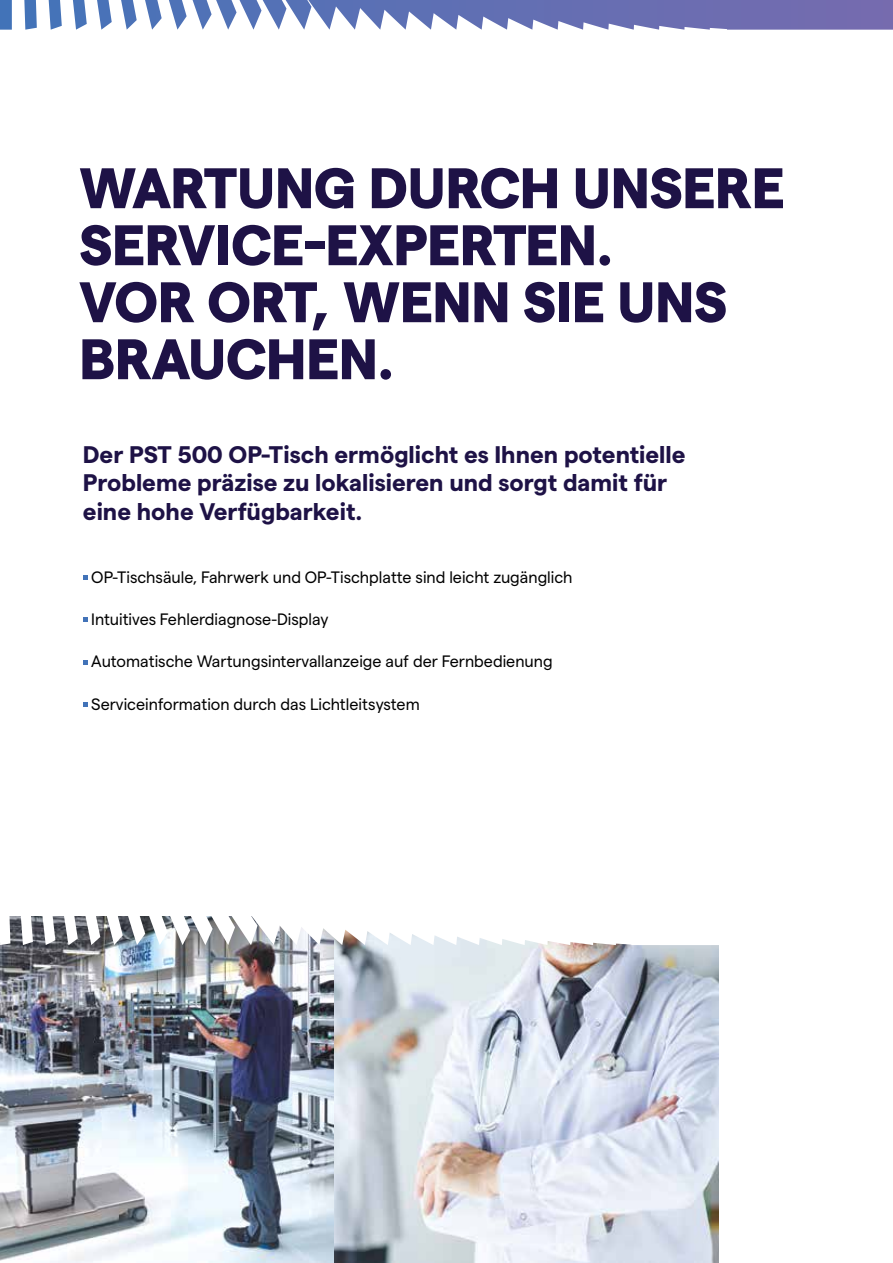
<style>
.page{position:relative;width:893px;height:1263px;background:#fff}
.page>*{position:absolute;margin:0;border:0;box-sizing:border-box;transform-origin:0 0}
.t1{font:800 57px/57px "Matter";letter-spacing:-.01em;color:#1e1246}
.t2{font:700 24px/28.5px "Matter";color:#1e1246}
.t3{font:16.5px "Matter";color:#000}
</style>
<div class="page">
<svg style="left:83px;top:575px;width:4px;height:5px"></svg>
<svg style="left:83px;top:618px;width:4px;height:4px"></svg>
<svg style="left:83px;top:660px;width:4px;height:4px"></svg>
<svg style="left:83px;top:702px;width:4px;height:5px"></svg>
<img style="left:0;top:945px;width:718px;height:318px">
<svg style="left:0;top:916px;width:631px;height:29px"></svg>
<svg style="left:0;top:0;width:893px;height:30px"></svg>
<h1 class="t1" style="left:79px;top:155px;width:707px">WARTUNG DURCH UNSERE<br>SERVICE-EXPERTEN.<br>VOR ORT, WENN SIE UNS<br>BRAUCHEN.</h1>
<h2 class="t2" style="left:83px;top:438px;width:604px">Der PST 500 OP-Tisch ermöglicht es Ihnen potentielle<br>Probleme präzise zu lokalisieren und sorgt damit für eine hohe Verfügbarkeit.</h2>
<p class="t3" style="left:91px;top:565px;width:483px">OP-Tischsäule, Fahrwerk und OP-Tischplatte sind leicht zugänglich</p>
<p class="t3" style="left:91px;top:607px;width:239px">Intuitives Fehlerdiagnose-Display</p>
<p class="t3" style="left:91px;top:649px;width:463px">Automatische Wartungsintervallanzeige auf der Fernbedienung</p>
<p class="t3" style="left:91px;top:692px;width:330px">Serviceinformation durch das Lichtleitsystem</p>
</div>
